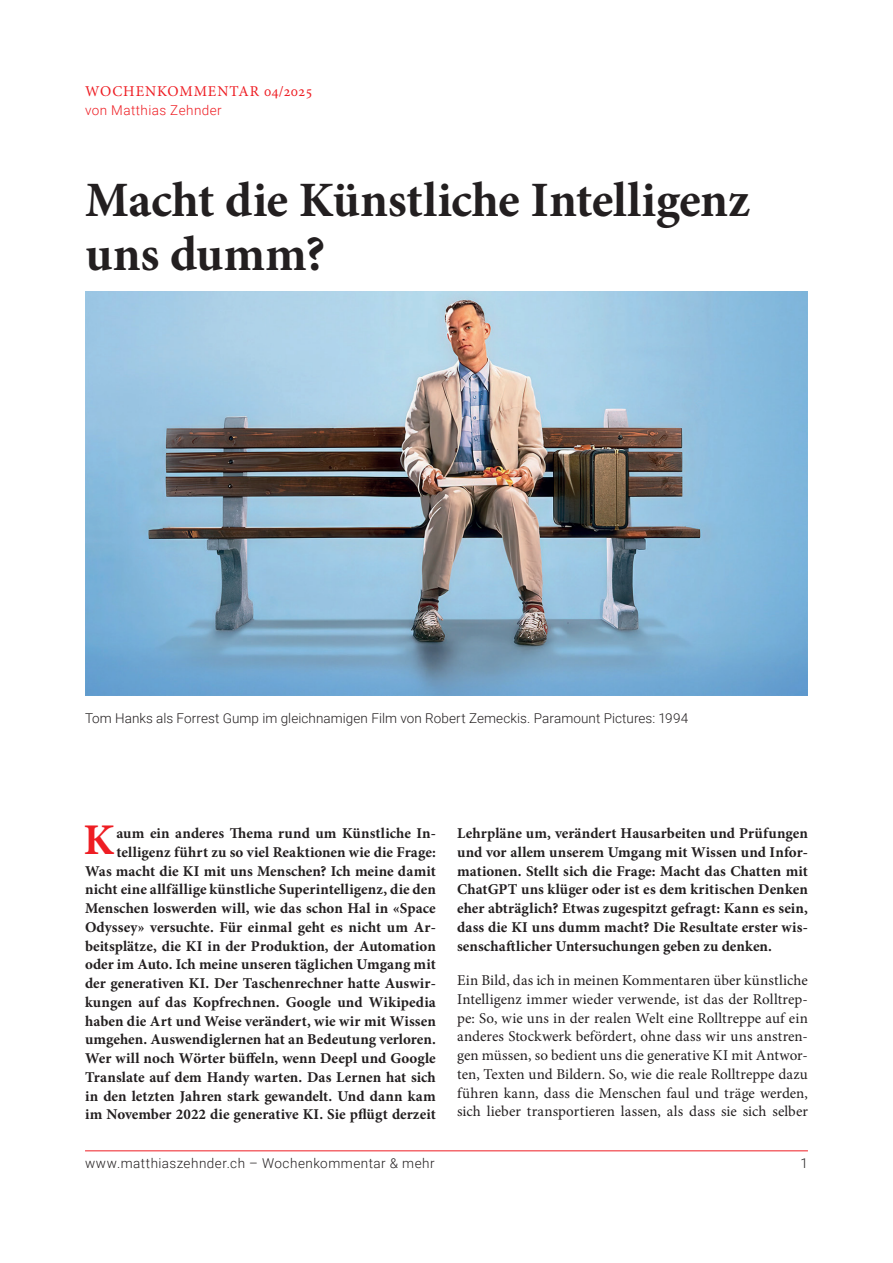
<style>
.page{position:relative;width:893px;height:1263px;background:#fff}
.page>*{position:absolute;margin:0;border:0;box-sizing:border-box;transform-origin:0 0}
.t1{font:700 49.5px/54px "Minion Pro";letter-spacing:-.01em;color:#231f20}
.t2{font:700 43.8px "Minion Pro";color:#ee1d23}
.t3{font:700 15px/18.8px "Minion Pro";letter-spacing:.005em;color:#231f20;text-align:right}
.t4{font:15px/18.8px "Minion Pro";letter-spacing:.005em;color:#231f20;text-align:justify}
.t5{font:15px "Minion Pro";letter-spacing:.06em;color:#ee1d23}
.t6{font:300 13.5px "Roboto";letter-spacing:.01em;color:#231f20}
.t7{font:300 13.5px "Roboto";letter-spacing:.04em;color:#231f20}
.t8{font:300 13.5px "Roboto";letter-spacing:.03em;color:#ee1d23}
</style>
<div class="page">
<hr style="left:85px;top:1150px;width:723px;height:1px;background:#ee1d23">
<img style="left:85px;top:291px;width:723px;height:405px">
<p class="t5" style="left:85px;top:81px;width:229px">WOCHENKOMMENTAR 04/2025</p>
<p class="t8" style="left:85px;top:101px;width:138px">von Matthias Zehnder</p>
<h1 class="t1" style="left:85px;top:173px;width:667px">Macht die Künstliche Intelligenz uns dumm?</h1>
<p class="t6" style="left:85px;top:708px;width:605px">Tom Hanks als Forrest Gump im gleichnamigen Film von Robert Zemeckis. Paramount Pictures: 1994</p>
<h2 class="t2" style="left:83px;top:809px;width:32px">K</h2>
<p class="t3" style="left:85px;top:824px;width:352px">aum ein anderes Thema rund um Künstliche In&shy;telligenz führt zu so viel Reaktionen wie die Frage:<br>Was macht die KI mit uns Menschen? Ich meine damit nicht eine allfällige künstliche Superintelligenz, die den Menschen loswerden will, wie das schon Hal in «Space Odyssey» versuchte. Für einmal geht es nicht um Ar&shy;beitsplätze, die KI in der Produktion, der Automation oder im Auto. Ich meine unseren täglichen Umgang mit der generativen KI. Der Taschenrechner hatte Auswir&shy;kungen auf das Kopfrechnen. Google und Wikipedia haben die Art und Weise verändert, wie wir mit Wissen umgehen. Auswendiglernen hat an Bedeutung verloren.<br>Wer will noch Wörter büffeln, wenn Deepl und Google Translate auf dem Handy warten. Das Lernen hat sich in den letzten Jahren stark gewandelt. Und dann kam im November 2022 die generative KI. Sie pflügt derzeit</p>
<p class="t3" style="left:457px;top:824px;width:352px;text-align:justify">Lehrpläne um, verändert Hausarbeiten und Prüfungen und vor allem unserem Umgang mit Wissen und Infor&shy;mationen. Stellt sich die Frage: Macht das Chatten mit ChatGPT uns klüger oder ist es dem kritischen Denken eher abträglich? Etwas zugespitzt gefragt: Kann es sein, dass die KI uns dumm macht? Die Resultate erster wis&shy;senschaftlicher Untersuchungen geben zu denken.</p>
<p class="t4" style="left:457px;top:971px;width:352px">Ein Bild, das ich in meinen Kommentaren über künstliche Intelligenz immer wieder verwende, ist das der Rolltrep&shy;pe: So, wie uns in der realen Welt eine Rolltreppe auf ein anderes Stockwerk befördert, ohne dass wir uns anstren&shy;gen müssen, so bedient uns die generative KI mit Antwor&shy;ten, Texten und Bildern. So, wie die reale Rolltreppe dazu führen kann, dass die Menschen faul und träge werden, sich lieber transportieren lassen, als dass sie sich selber</p>
<p class="t7" style="left:85px;top:1154px;width:351px">www.matthiaszehnder.ch – Wochenkommentar &amp; mehr</p>
<p class="t6" style="left:800px;top:1154px;width:9px">1</p>
</div>
